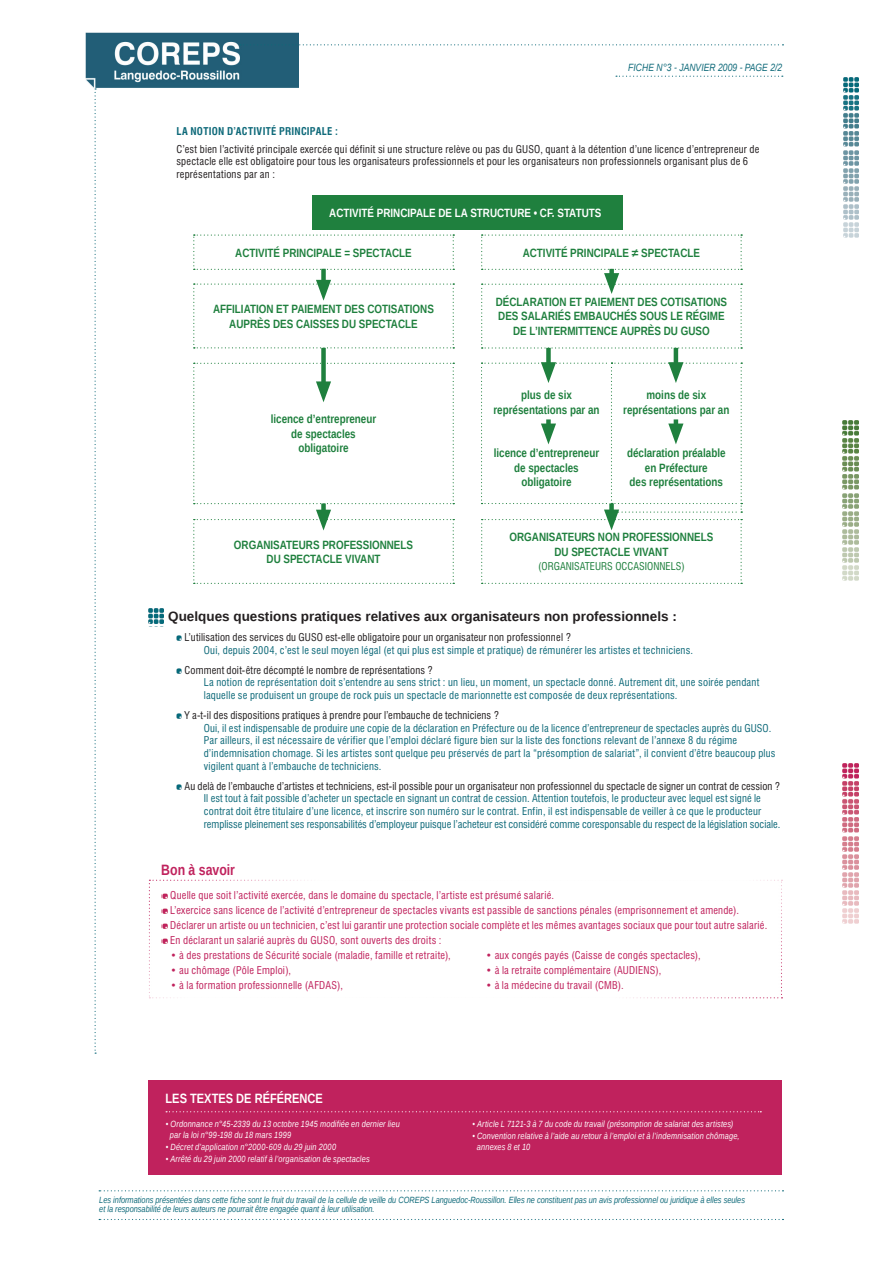
<style>
.page{position:relative;width:893px;height:1263px;background:#fff}
.page>*{position:absolute;margin:0;border:0;box-sizing:border-box;transform-origin:0 0}
.t1{font:700 15px "Liberation Sans Narrow";color:#c0225d}
.t2{font:700 13.5px "Liberation Sans";color:#231f20}
.t3{font:700 13.5px "Liberation Sans Narrow";color:#fff}
.t4{font:700 12px/14.5px "Liberation Sans Narrow";color:#1f803e;text-align:center}
.t5{font:700 12px "Liberation Sans Narrow";color:#fff}
.t6{font:condensed 10.5px/12.6px "Swiss 721 BT";letter-spacing:.02em;color:#0f6a7a}
.t7{font:condensed 10.5px/15px "Swiss 721 BT";letter-spacing:.02em;color:#c0225d}
.t8{font:condensed 10.5px/12.6px "Swiss 721 BT";letter-spacing:.02em;color:#231f20}
.t9{font:700 condensed 10.5px "Swiss 721 BT";letter-spacing:.035em;color:#0f6a7a}
.t10{font:italic 10.5px "Liberation Sans Narrow";color:#0f6a7a}
.t11{font:condensed 10.5px "Swiss 721 BT";color:#1f803e}
.t12{font:italic 9px/10.8px "Liberation Sans Narrow";letter-spacing:.02em;color:#fff}
.t13{font:italic 9px "Liberation Sans Narrow";color:#0f6a7a}
.s1{font-family:"Myriad Pro";font-weight:400;font-size:12px;color:#fff}
</style>
<div class="page">
<img style="left:85px;top:33px;width:213px;height:55px">
<svg style="left:95px;top:88px;width:1px;height:966px"></svg>
<svg style="left:240px;top:44px;width:543px;height:1px"></svg>
<img style="left:843px;top:77px;width:16px;height:161px">
<img style="left:843px;top:763px;width:15px;height:161px">
<img style="left:843px;top:420px;width:15px;height:161px">
<img style="left:148px;top:608px;width:16px;height:19px">
<svg style="left:176px;top:636px;width:6px;height:5px"></svg>
<svg style="left:176px;top:668px;width:6px;height:5px"></svg>
<svg style="left:176px;top:714px;width:6px;height:5px"></svg>
<svg style="left:176px;top:784px;width:6px;height:5px"></svg>
<svg style="left:616px;top:76px;width:167px;height:1px"></svg>
<div style="left:312px;top:195px;width:311px;height:35px;background:#1f803e"></div>
<svg style="left:193px;top:234px;width:261px;height:36px"></svg>
<div style="left:321px;top:269px;width:5px;height:19px;background:#1f803e"></div>
<svg style="left:193px;top:280px;width:261px;height:68px"></svg>
<div style="left:321px;top:348px;width:5px;height:42px;background:#1f803e"></div>
<svg style="left:193px;top:363px;width:261px;height:141px"></svg>
<div style="left:546px;top:348px;width:5px;height:22px;background:#1f803e"></div>
<hr style="left:674px;top:348px;width:4px;height:22px;background:#1f803e">
<div style="left:321px;top:503px;width:5px;height:15px;background:#1f803e"></div>
<svg style="left:193px;top:510px;width:261px;height:74px"></svg>
<svg style="left:481px;top:362px;width:261px;height:222px"></svg>
<svg style="left:481px;top:234px;width:261px;height:115px"></svg>
<svg style="left:149px;top:880px;width:633px;height:118px"></svg>
<svg style="left:99px;top:1219px;width:684px;height:1px"></svg>
<svg style="left:99px;top:1190px;width:684px;height:1px"></svg>
<div style="left:148px;top:1080px;width:634px;height:95px;background:#c0225d"></div>
<svg style="left:166px;top:1111px;width:595px;height:1px"></svg>
<p class="t10" style="left:628px;top:61px;width:156px">fiche n°3 - janvier 2009 - page 2/2</p>
<p class="t9" style="left:176px;top:125px;width:163px">LA NOTION D’ACTIVITÉ PRINCIPALE :</p>
<p class="t8" style="left:176px;top:143px;width:584px">C’est bien l’activité principale exercée qui définit si une structure relève ou pas du GUSO, quant à la détention d’une licence d’entrepreneur de spectacle elle est obligatoire pour tous les organisateurs professionnels et pour les organisateurs non professionnels organisant plus de 6 représentations par an :</p>
<p class="t5" style="left:329px;top:204px;width:101px">ACTIVITÉ PRINCI PALEDEL</p>
<p class="t5" style="left:461px;top:204px;width:142px">A STRUCTURE • CF. STATUTS</p>
<p class="t4" style="left:235px;top:245px;width:165px">ACTIVITÉ PRINCI PALE = SPECTACLE</p>
<p class="t4" style="left:523px;top:245px;width:165px">ACTIVITÉ PRINCI PALE ≠ SPECTACLE</p>
<p class="t4" style="left:229px;top:301px;width:206px;text-align:left;text-indent:-16px">AFFILIATION ET PAIEMENT DES COTISATIONS<br>AUPRÈS DES CAISSES DU</p>
<p class="t4" style="left:359px;top:316px;width:47px">SPECTACLE</p>
<p class="t4" style="left:271px;top:412px;width:107px">LICENCE D’ENTREPRENEUR<br>DE SPECTACLES<br>OBLIGATOIRE</p>
<p class="t4" style="left:267px;top:537px;width:148px;text-align:left;text-indent:-33px">ORGANISATEURS PROFESSIONNELS<br>DU SPECTACLEVIV</p>
<p class="t4" style="left:360px;top:551px;width:22px">ANT</p>
<p class="t4" style="left:496px;top:294px;width:35px">DÉCLARAT</p>
<p class="t4" style="left:549px;top:294px;width:34px">ION ETPA</p>
<p class="t4" style="left:598px;top:294px;width:116px">IEMENT DES COTISATIONS</p>
<p class="t4" style="left:498px;top:309px;width:21px">DESSA</p>
<p class="t4" style="left:535px;top:309px;width:96px">LARIÉS EMBAUCHÉSSO</p>
<p class="t4" style="left:654px;top:309px;width:36px">US LE RÉG</p>
<p class="t4" style="left:707px;top:309px;width:19px">IME</p>
<p class="t4" style="left:513px;top:323px;width:128px">DE L’INTERMITTENCE AUPRÈS</p>
<p class="t4" style="left:664px;top:323px;width:40px">DU GUSO</p>
<p class="t4" style="left:493px;top:387px;width:108px">PLUS DE SIX<br>REPRÉSENTATIONS PAR AN</p>
<p class="t4" style="left:494px;top:446px;width:107px">LICENCE D’ENTREPRENEUR<br>DE SPECTACLES<br>OBLIGATOIRE</p>
<p class="t4" style="left:623px;top:387px;width:108px">MOINS DE SIX<br>REPRÉSENTATIONS PAR AN</p>
<p class="t4" style="left:627px;top:446px;width:100px">DÉCLARATION PRÉALABLE<br>EN P RÉFECTURE<br>DES REPRÉSENTATIONS</p>
<p class="t4" style="left:554px;top:530px;width:160px;text-align:left;text-indent:-45px">ORGANISATEURS NON PROFESSIONNELS<br>DU SPECTACLEVIV</p>
<p class="t4" style="left:648px;top:544px;width:22px">ANT</p>
<p class="t11" style="left:538px;top:560px;width:84px">(organisateu rs occasio</p>
<p class="t11" style="left:653px;top:560px;width:33px">nnels)</p>
<p class="t2" style="left:168px;top:607px;width:510px">Quelques questions pratiques relatives aux organisateurs non professionnels :</p>
<p class="t8" style="left:185px;top:631px;width:388px">L’utilisation des services du GUSO est-elle obligatoire pour un organisateur non professionnel ?</p>
<p class="t6" style="left:204px;top:644px;width:491px">Oui, depuis 2004, c’est le seul moyen légal (et qui plus est simple et pratique) de rémunérer les artistes et techniciens.</p>
<p class="t8" style="left:185px;top:664px;width:250px">Comment doit-être décompté le nombre de représentations ?</p>
<p class="t6" style="left:204px;top:676px;width:557px">La notion de représentation doit s’entendre au sens strict : un lieu, un moment, un spectacle donné. Autrement dit, une soirée pendant laquelle se produisent un groupe de rock puis un spectacle de marionnette est composée de deux représentations.</p>
<p class="t8" style="left:185px;top:709px;width:316px">Y a-t-il des dispositions pratiques à prendre pour l’embauche de techniciens ?</p>
<p class="t6" style="left:204px;top:722px;width:573px">Oui, il est indispensable de produire une copie de la déclaration en Préfecture ou de la licence d’entrepreneur de spectacles auprès du GUSO.<br>Par ailleurs, il est nécessaire de vérifier que l’emploi déclaré figure bien sur la liste des fonctions relevant de l’annexe 8 du régime d’indemnisation chomage. Si les artistes sont quelque peu préservés de part la “présomption de salariat”, il convient d’être beaucoup plus vigilent quant à l’embauche de techniciens.</p>
<p class="t8" style="left:185px;top:779px;width:597px">Au delà de l’embauche d’artistes et techniciens, est-il possible pour un organisateur non professionnel du spectacle de signer un contrat de cession ?</p>
<p class="t6" style="left:204px;top:792px;width:578px">Il est tout à fait possible d’acheter un spectacle en signant un contrat de cession. Attention toutefois, le producteur avec lequel est signé le contrat doit être titulaire d’une licence, et inscrire son numéro sur le contrat. Enfin, il est indispensable de veiller à ce que le producteur remplisse pleinement ses responsabilités d’employeur puisque l’acheteur est considéré comme coresponsable du respect de la législation sociale.</p>
<h1 class="t1" style="left:148px;top:859px;width:88px"><span class="s1">A</span> BON À SAVOIR</h1>
<p class="t7" style="left:170px;top:888px;width:598px">Quelle que soit l’activité exercée, dans le domaine du spectacle, l’artiste est présumé salarié.<br>L’exercice sans licence de l’activité d’entrepreneur de spectacles vivants est passible de sanctions pénales (emprisonnement et amende).<br>Déclarer un artiste ou un technicien, c’est lui garantir une protection sociale complète et les mêmes avantages sociaux que pour tout autre salarié.<br>En déclarant un salarié auprès du GUSO, sont ouverts des droits :</p>
<p class="t7" style="left:170px;top:948px;width:282px">• à des prestations de Sécurité sociale (maladie, famille et retraite),</p>
<p class="t7" style="left:486px;top:948px;width:216px">• aux congés payés (Caisse de congés spectacles),</p>
<p class="t7" style="left:170px;top:963px;width:122px">• au chômage (Pôle Emploi),</p>
<p class="t7" style="left:486px;top:963px;width:177px">• à la retraite complémentaire (AUDIENS),</p>
<p class="t7" style="left:170px;top:978px;width:174px">• à la formation professionnelle (AFDAS),</p>
<p class="t7" style="left:486px;top:978px;width:139px">• à la médecine du travail (CMB).</p>
<p class="t3" style="left:166px;top:1089px;width:74px">LES TEXTES DE</p>
<p class="t3" style="left:255px;top:1089px;width:62px">RÉFÉRENCE</p>
<p class="t12" style="left:170px;top:1118px;width:231px;text-indent:-4px">• Ordonnance n°45-2339 du 13 octobre 1945 modifiée en dernier lieu par la loi n°99-198 du 18 mars 1999</p>
<p class="t12" style="left:166px;top:1141px;width:172px">• Décret d’application n°2000-609 du 29 juin 2000</p>
<p class="t12" style="left:166px;top:1153px;width:205px">• Arrêté du 29 juin 2000 relatif à l’organisation de spectacles</p>
<p class="t12" style="left:472px;top:1118px;width:262px">• Article L 7121-3 à 7 du code du travail (présomption de salariat des artistes)</p>
<p class="t12" style="left:477px;top:1130px;width:264px;text-indent:-4px">• Convention relative à l’aide au retour à l’emploi et à l’indemnisation chômage, annexes 8 et 10</p>
<p class="t13" style="left:99px;top:1194px;width:306px">Les informations présentées dans cette fiche sont le fruit du travail de la cellule de veille du COREPS</p>
<p class="t13" style="left:432px;top:1194px;width:315px">Languedoc-Roussillon. Elles ne constituent pas un avis professionnel ou juridique à elles seules</p>
<p class="t13" style="left:99px;top:1203px;width:277px">et la responsabilité de leurs auteurs ne pourrait être engagée quant à leur utilisation.</p>
</div>
